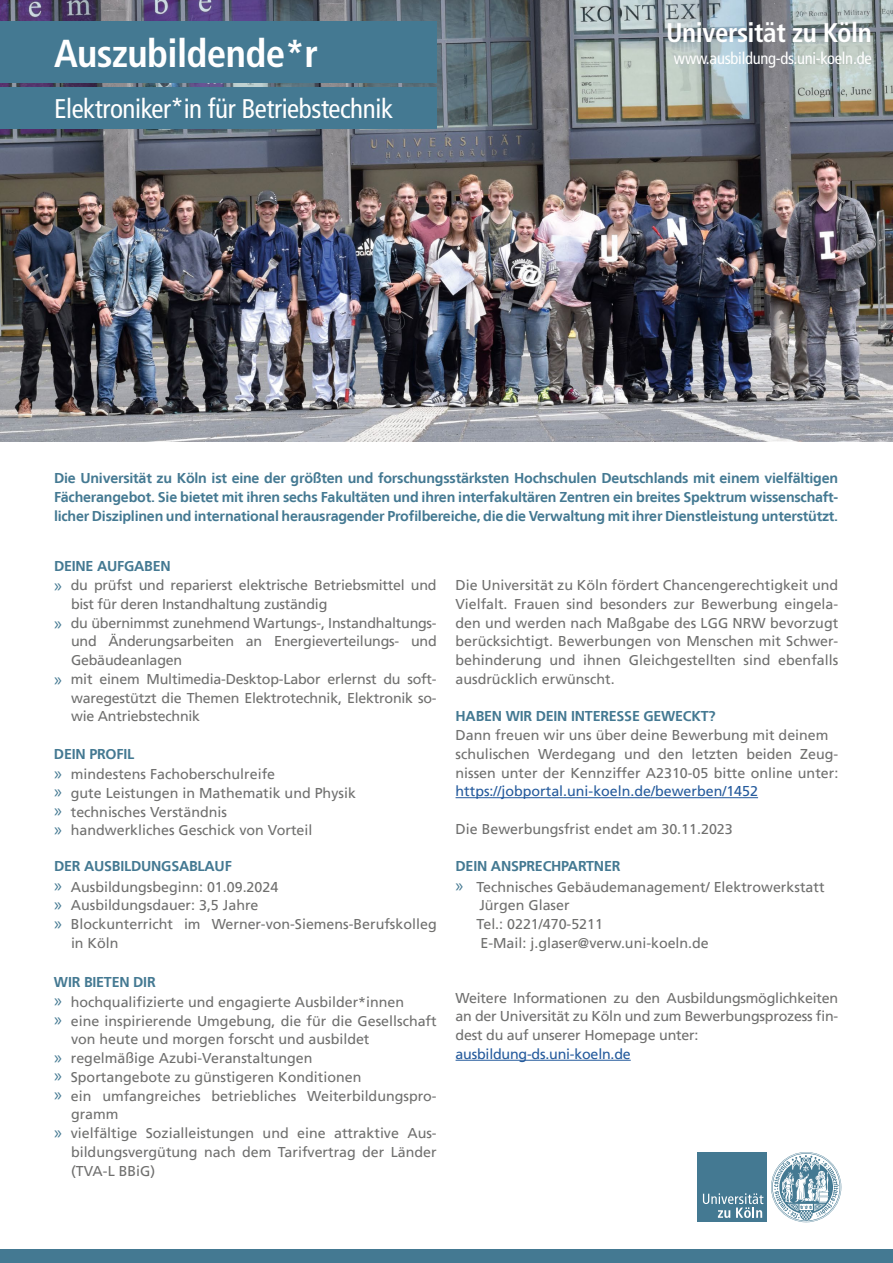
<style>
.page{position:relative;width:893px;height:1263px;background:#fff}
.page>*{position:absolute;margin:0;border:0;box-sizing:border-box;transform-origin:0 0}
.t1{font:700 condensed 39px "Frutiger LT Com";letter-spacing:-.015em;color:#fff}
.t2{font:condensed 27px "Frutiger LT Com";letter-spacing:-.015em;color:#fff}
.t3{font:700 condensed 27px "Frutiger LT Com";letter-spacing:-.015em;color:#fff}
.t4{font:condensed 16.5px "Frutiger LT Com";letter-spacing:-.015em;color:#fff}
.t5{font:14.25px/18.8px "Frutiger LT";color:#6f6f6e}
.t6{font:700 14.25px/18.8px "Frutiger LT";letter-spacing:-.015em;color:#447992;text-align:justify}
.t7{font:14.25px "Frutiger LT";color:#245a9c}
.s1{font-family:"Myriad Pro";font-size:18.75px;color:#447992}
.s2{font-weight:700;color:#447992}
</style>
<div class="page">
<img style="left:0;top:0;width:893px;height:441px">
<div style="left:0;top:1249px;width:893px;height:14px;background:#447992"></div>
<div style="left:697px;top:1152px;width:70px;height:70px;background:#447992"></div>
<svg style="left:703px;top:1193px;width:60px;height:25px"></svg>
<svg style="left:771px;top:1152px;width:70px;height:70px"></svg>
<div style="left:0;top:21px;width:437px;height:62px;background:#447992"></div>
<div style="left:0;top:87px;width:437px;height:42px;background:#447992"></div>
<hr style="left:456px;top:797px;width:302px;height:1px;background:#245a9c">
<hr style="left:456px;top:1060px;width:175px;height:1px;background:#245a9c">
<h1 class="t1" style="left:54px;top:29px;width:266px">Auszubildende*r</h1>
<h2 class="t2" style="left:54px;top:92px;width:341px">Elektroniker*in für Betriebstechnik</h2>
<h2 class="t3" style="left:666px;top:16px;width:207px">Universität zu Köln</h2>
<p class="t4" style="left:674px;top:48px;width:199px">www.ausbildung-ds.uni-koeln.de</p>
<p class="t6" style="left:54px;top:469px;width:786px">Die Universität zu Köln ist eine der größten und forschungsstärksten Hochschulen Deutschlands mit einem vielfältigen Fächerangebot. Sie bietet mit ihren sechs Fakultäten und ihren interfakultären Zentren ein breites Spektrum wissenschaft&shy;licher Disziplinen und international herausragender Profilbereiche, die die Verwaltung mit ihrer Dienstleistung unterstützt.</p>
<p class="t6" style="left:54px;top:557px;width:118px">DEINE AUFGABEN</p>
<p class="t5" style="left:54px;top:576px;width:384px"><span class="s1">»</span> du prüfst und reparierst elektrische Betriebsmittel und</p>
<p class="t5" style="left:71px;top:594px;width:258px">bist für deren Instandhaltung zuständig</p>
<p class="t5" style="left:54px;top:613px;width:384px"><span class="s1">»</span> du übernimmst zunehmend Wartungs-, Instandhaltungs-</p>
<p class="t5" style="left:71px;top:632px;width:367px">und Änderungsarbeiten an Energieverteilungs- und</p>
<p class="t5" style="left:71px;top:651px;width:113px">Gebäudeanlagen</p>
<p class="t5" style="left:54px;top:669px;width:384px"><span class="s1">»</span> mit einem Multimedia-Desktop-Labor erlernst du soft-</p>
<p class="t5" style="left:71px;top:688px;width:367px">waregestützt die Themen Elektrotechnik, Elektronik so-</p>
<p class="t5" style="left:71px;top:707px;width:131px">wie Antriebstechnik</p>
<p class="t5" style="left:54px;top:744px;width:223px;line-height:20.2px"><span class="s2">DEIN PROFIL<br></span><span class="s1">»</span> mindestens Fachoberschulreife</p>
<p class="t5" style="left:54px;top:783px;width:303px"><span class="s1">»</span> gute Leistungen in Mathematik und Physik <span class="s1">»</span> technisches Verständnis<br><span class="s1">»</span> handwerkliches Geschick von Vorteil</p>
<p class="t5" style="left:54px;top:856px;width:226px;line-height:20.2px"><span class="s2">DER AUSBILDUNGSABLAUF<br></span><span class="s1">»</span> Ausbildungsbeginn: 01.09.2024</p>
<p class="t5" style="left:54px;top:896px;width:206px"><span class="s1">»</span> Ausbildungsdauer: 3,5 Jahre</p>
<p class="t5" style="left:54px;top:915px;width:384px"><span class="s1">»</span> Blockunterricht im Werner-von-Siemens-Berufskolleg</p>
<p class="t5" style="left:71px;top:933px;width:49px">in Köln</p>
<p class="t5" style="left:54px;top:972px;width:352px;line-height:20.2px"><span class="s2">WIR BIETEN DIR<br></span><span class="s1">»</span> hochqualifizierte und engagierte Ausbilder*innen</p>
<p class="t5" style="left:54px;top:1011px;width:384px"><span class="s1">»</span> eine inspirierende Umgebung, die für die Gesellschaft</p>
<p class="t5" style="left:71px;top:1030px;width:300px">von heute und morgen forscht und ausbildet</p>
<p class="t5" style="left:54px;top:1049px;width:260px"><span class="s1">»</span> regelmäßige Azubi-Veranstaltungen</p>
<p class="t5" style="left:54px;top:1068px;width:309px"><span class="s1">»</span> Sportangebote zu günstigeren Konditionen</p>
<p class="t5" style="left:54px;top:1086px;width:384px"><span class="s1">»</span> ein umfangreiches betriebliches Weiterbildungspro-</p>
<p class="t5" style="left:71px;top:1105px;width:49px">gramm</p>
<p class="t5" style="left:54px;top:1124px;width:384px"><span class="s1">»</span> vielfältige Sozialleistungen und eine attraktive Aus-</p>
<p class="t5" style="left:71px;top:1143px;width:367px">bildungsvergütung nach dem Tarifvertrag der Länder</p>
<p class="t5" style="left:71px;top:1161px;width:86px">(TVA-L BBiG)</p>
<p class="t5" style="left:456px;top:576px;width:384px;text-align:justify">Die Universität zu Köln fördert Chancengerechtigkeit und Vielfalt. Frauen sind besonders zur Bewerbung eingela&shy;den und werden nach Maßgabe des LGG NRW bevorzugt berücksichtigt. Bewerbungen von Menschen mit Schwer&shy;behinderung und ihnen Gleichgestellten sind ebenfalls ausdrücklich erwünscht.</p>
<p class="t6" style="left:456px;top:707px;width:262px">HABEN WIR DEIN INTERESSE GEWECKT?</p>
<p class="t5" style="left:456px;top:726px;width:384px">Dann freuen wir uns über deine Bewerbung mit deinem schulischen Werdegang und den letzten beiden Zeug&shy;nissen unter der Kennziffer A2310-05 bitte online unter:</p>
<p class="t7" style="left:456px;top:783px;width:304px">https://jobportal.uni-koeln.de/bewerben/1452</p>
<p class="t5" style="left:456px;top:819px;width:279px">Die Bewerbungsfrist endet am 30.11.2023</p>
<p class="t5" style="left:456px;top:856px;width:370px;line-height:20.2px"><span class="s2">DEIN ANSPRECHPARTNER<br></span><span class="s1">»</span> Technisches Gebäudemanagement/ Elektrowerkstatt</p>
<p class="t5" style="left:477px;top:896px;width:234px">Jürgen Glaser<br>Tel.: 0221/470-5211<br>E-Mail: j.glaser@verw.uni-koeln.de</p>
<p class="t5" style="left:456px;top:988px;width:384px;text-align:justify">Weitere Informationen zu den Ausbildungsmöglichkeiten an der Universität zu Köln und zum Bewerbungsprozess fin&shy;dest du auf unserer Homepage unter:</p>
<p class="t7" style="left:456px;top:1045px;width:177px">ausbildung-ds.uni-koeln.de</p>
</div>
